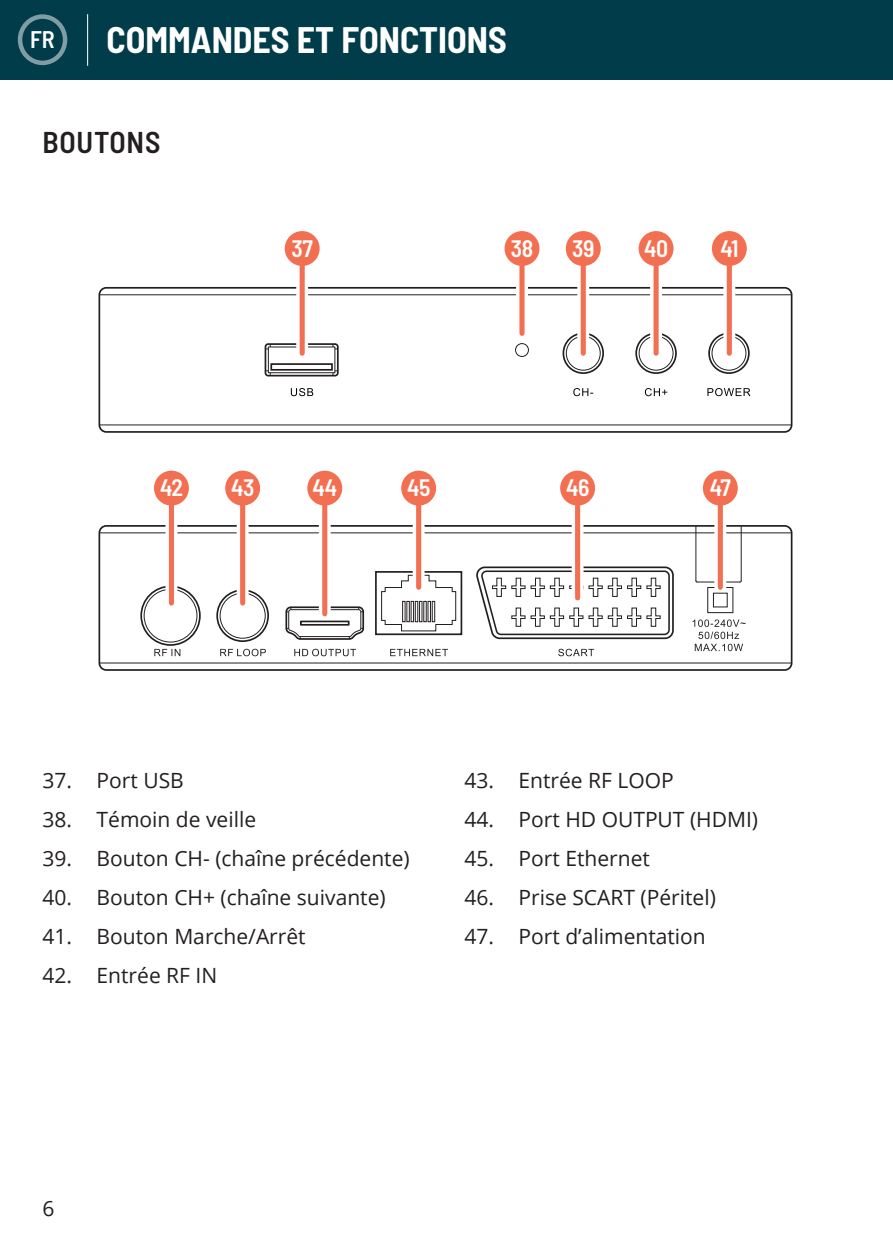
<style>
.page{position:relative;width:893px;height:1259px;background:#fff}
.page>*{position:absolute;margin:0;border:0;box-sizing:border-box;transform-origin:0 0}
.Page_Heading{font:700 semi-condensed 36px "Barlow";color:#fff}
.Section_Header{font:600 semi-condensed 30px "Barlow";letter-spacing:.025em;color:#231f20}
.t1{font:600 semi-condensed 24px "Barlow";color:#fff}
.t2{font:600 semi-condensed 23.7px "Barlow";letter-spacing:-.015em;color:#fff}
.t3{font:21px "Open Sans";color:#231f20}
</style>
<div class="page">
<div style="left:0;top:0;width:892px;height:80px;background:#003c49"></div>
<hr style="left:87px;top:14px;width:1px;height:52px;background:#fff">
<div style="left:18px;top:14px;width:49px;height:51px;border:4px solid #fff;border-radius:50%"></div>
<svg style="left:573px;top:388px;width:20px;height:8px"></svg>
<div style="left:264px;top:343px;width:74px;height:33px;border:2px solid #231f20;border-radius:3px"></div>
<svg style="left:644px;top:388px;width:23px;height:8px"></svg>
<svg style="left:707px;top:388px;width:43px;height:8px"></svg>
<svg style="left:291px;top:388px;width:22px;height:8px"></svg>
<div style="left:98px;top:287px;width:694px;height:146px;border:2px solid #231f20;border-radius:7px"></div>
<hr style="left:99px;top:294px;width:692px;height:1px;background:#231f20">
<hr style="left:99px;top:424px;width:692px;height:1px;background:#231f20">
<div style="left:562px;top:332px;width:41px;height:42px;border:2px solid #231f20;border-radius:50%"></div>
<div style="left:565px;top:336px;width:35px;height:34px;border:1px solid #231f20;border-radius:50%"></div>
<div style="left:635px;top:332px;width:41px;height:42px;border:2px solid #231f20;border-radius:50%"></div>
<div style="left:638px;top:336px;width:35px;height:34px;border:1px solid #231f20;border-radius:50%"></div>
<div style="left:708px;top:332px;width:41px;height:42px;border:2px solid #231f20;border-radius:50%"></div>
<div style="left:711px;top:336px;width:35px;height:34px;border:1px solid #231f20;border-radius:50%"></div>
<div style="left:268px;top:346px;width:67px;height:27px;border:1px solid #231f20"></div>
<svg style="left:265px;top:370px;width:6px;height:6px"></svg>
<svg style="left:265px;top:344px;width:6px;height:5px"></svg>
<svg style="left:332px;top:344px;width:5px;height:5px"></svg>
<svg style="left:332px;top:370px;width:5px;height:6px"></svg>
<div style="left:270px;top:363px;width:62px;height:8px;border:2px solid #231f20"></div>
<hr style="left:695px;top:526px;width:1px;height:55px;background:#231f20">
<hr style="left:740px;top:526px;width:1px;height:55px;background:#231f20">
<hr style="left:696px;top:581px;width:43px;height:1px;background:#231f20">
<div style="left:216px;top:589px;width:53px;height:53px;border:2px solid #231f20;border-radius:50%"></div>
<div style="left:140px;top:585px;width:61px;height:61px;border:2px solid #231f20;border-radius:50%"></div>
<svg style="left:154px;top:649px;width:26px;height:7px"></svg>
<svg style="left:220px;top:649px;width:46px;height:7px"></svg>
<svg style="left:294px;top:649px;width:62px;height:7px"></svg>
<svg style="left:558px;top:649px;width:36px;height:7px"></svg>
<div style="left:375px;top:571px;width:87px;height:64px;border:2px solid #231f20"></div>
<svg style="left:381px;top:574px;width:75px;height:58px"></svg>
<div style="left:402px;top:601px;width:3px;height:21px;border:1px solid #231f20"></div>
<div style="left:410px;top:601px;width:4px;height:21px;border:1px solid #231f20"></div>
<div style="left:414px;top:601px;width:4px;height:21px;border:1px solid #231f20"></div>
<div style="left:419px;top:601px;width:3px;height:21px;border:1px solid #231f20"></div>
<div style="left:431px;top:601px;width:4px;height:21px;border:1px solid #231f20"></div>
<svg style="left:390px;top:649px;width:57px;height:7px"></svg>
<svg style="left:692px;top:619px;width:53px;height:32px"></svg>
<div style="left:707px;top:587px;width:26px;height:26px;border:1px solid #231f20"></div>
<div style="left:712px;top:593px;width:15px;height:14px;border:1px solid #231f20"></div>
<div style="left:98px;top:525px;width:694px;height:146px;border:2px solid #231f20;border-radius:7px"></div>
<hr style="left:99px;top:532px;width:692px;height:1px;background:#231f20">
<hr style="left:99px;top:662px;width:692px;height:1px;background:#231f20">
<div style="left:144px;top:589px;width:53px;height:53px;border:1px solid #231f20;border-radius:50%"></div>
<div style="left:219px;top:593px;width:46px;height:45px;border:1px solid #231f20;border-radius:50%"></div>
<svg style="left:285px;top:606px;width:80px;height:34px"></svg>
<div style="left:300px;top:620px;width:49px;height:5px;border:2px solid #231f20"></div>
<svg style="left:476px;top:566px;width:198px;height:74px"></svg>
<div style="left:515px;top:343px;width:13px;height:14px;border:1px solid #231f20;border-radius:50%"></div>
<svg style="left:296px;top:265px;width:12px;height:85px"></svg>
<div style="left:299px;top:254px;width:5px;height:99px;background:#f36f51"></div>
<div style="left:284px;top:231px;width:35px;height:35px;background:#f36f51;border-radius:50%"></div>
<svg style="left:516px;top:265px;width:11px;height:68px"></svg>
<div style="left:519px;top:254px;width:5px;height:79px;background:#f36f51"></div>
<div style="left:504px;top:231px;width:35px;height:35px;background:#f36f51;border-radius:50%"></div>
<svg style="left:577px;top:265px;width:12px;height:85px"></svg>
<div style="left:580px;top:254px;width:5px;height:99px;background:#f36f51"></div>
<div style="left:565px;top:231px;width:35px;height:35px;background:#f36f51;border-radius:50%"></div>
<svg style="left:649px;top:265px;width:12px;height:85px"></svg>
<div style="left:653px;top:254px;width:5px;height:99px;background:#f36f51"></div>
<div style="left:638px;top:231px;width:35px;height:35px;background:#f36f51;border-radius:50%"></div>
<svg style="left:723px;top:265px;width:12px;height:85px"></svg>
<div style="left:726px;top:254px;width:5px;height:99px;background:#f36f51"></div>
<div style="left:711px;top:231px;width:35px;height:35px;background:#f36f51;border-radius:50%"></div>
<svg style="left:165px;top:504px;width:12px;height:99px"></svg>
<div style="left:169px;top:493px;width:5px;height:110px;background:#f36f51"></div>
<div style="left:154px;top:471px;width:35px;height:34px;background:#f36f51;border-radius:50%"></div>
<svg style="left:236px;top:504px;width:12px;height:99px"></svg>
<div style="left:240px;top:493px;width:5px;height:110px;background:#f36f51"></div>
<div style="left:225px;top:471px;width:35px;height:34px;background:#f36f51;border-radius:50%"></div>
<svg style="left:319px;top:504px;width:11px;height:107px"></svg>
<div style="left:322px;top:493px;width:5px;height:121px;background:#f36f51"></div>
<div style="left:307px;top:471px;width:35px;height:34px;background:#f36f51;border-radius:50%"></div>
<svg style="left:412px;top:504px;width:12px;height:85px"></svg>
<div style="left:416px;top:493px;width:5px;height:94px;background:#f36f51"></div>
<div style="left:401px;top:471px;width:35px;height:34px;background:#f36f51;border-radius:50%"></div>
<svg style="left:571px;top:504px;width:12px;height:94px"></svg>
<div style="left:574px;top:493px;width:6px;height:105px;background:#f36f51"></div>
<div style="left:560px;top:471px;width:34px;height:34px;background:#f36f51;border-radius:50%"></div>
<svg style="left:714px;top:504px;width:12px;height:85px"></svg>
<div style="left:717px;top:493px;width:5px;height:94px;background:#f36f51"></div>
<div style="left:702px;top:471px;width:35px;height:34px;background:#f36f51;border-radius:50%"></div>
<p class="t1" style="left:30px;top:22px;width:26px">FR</p>
<p class="Page_Heading" style="left:106px;top:14px;width:401px">COMMANDES ET FONCTIONS</p>
<p class="Section_Header" style="left:43px;top:121px;width:119px">BOUTONS</p>
<p class="t2" style="left:291px;top:231px;width:23px">37</p>
<p class="t2" style="left:510px;top:231px;width:24px">38</p>
<p class="t2" style="left:572px;top:231px;width:24px">39</p>
<p class="t2" style="left:644px;top:231px;width:26px">40</p>
<p class="t2" style="left:720px;top:231px;width:20px">41</p>
<p class="t2" style="left:160px;top:470px;width:24px">42</p>
<p class="t2" style="left:231px;top:470px;width:25px">43</p>
<p class="t2" style="left:312px;top:470px;width:26px">44</p>
<p class="t2" style="left:407px;top:470px;width:25px">45</p>
<p class="t2" style="left:565px;top:470px;width:25px">46</p>
<p class="t2" style="left:709px;top:470px;width:23px">47</p>
<p class="t3" style="left:43px;top:766px;width:143px">37. Port USB</p>
<p class="t3" style="left:43px;top:805px;width:215px">38. Témoin de veille</p>
<p class="t3" style="left:43px;top:844px;width:368px">39. Bouton CH- (chaîne précédente)</p>
<p class="t3" style="left:43px;top:883px;width:344px">40. Bouton CH+ (chaîne suivante)</p>
<p class="t3" style="left:43px;top:922px;width:264px">41. Bouton Marche/Arrêt</p>
<p class="t3" style="left:43px;top:961px;width:176px">42. Entrée RF IN</p>
<p class="t3" style="left:464px;top:766px;width:211px">43. Entrée RF LOOP</p>
<p class="t3" style="left:464px;top:805px;width:295px">44. Port HD OUTPUT (HDMI)</p>
<p class="t3" style="left:464px;top:844px;width:187px">45. Port Ethernet</p>
<p class="t3" style="left:464px;top:883px;width:253px">46. Prise SCART (Péritel)</p>
<p class="t3" style="left:464px;top:922px;width:243px">47. Port d’alimentation</p>
<p class="t3" style="left:43px;top:1194px;width:14px">6</p>
</div>
